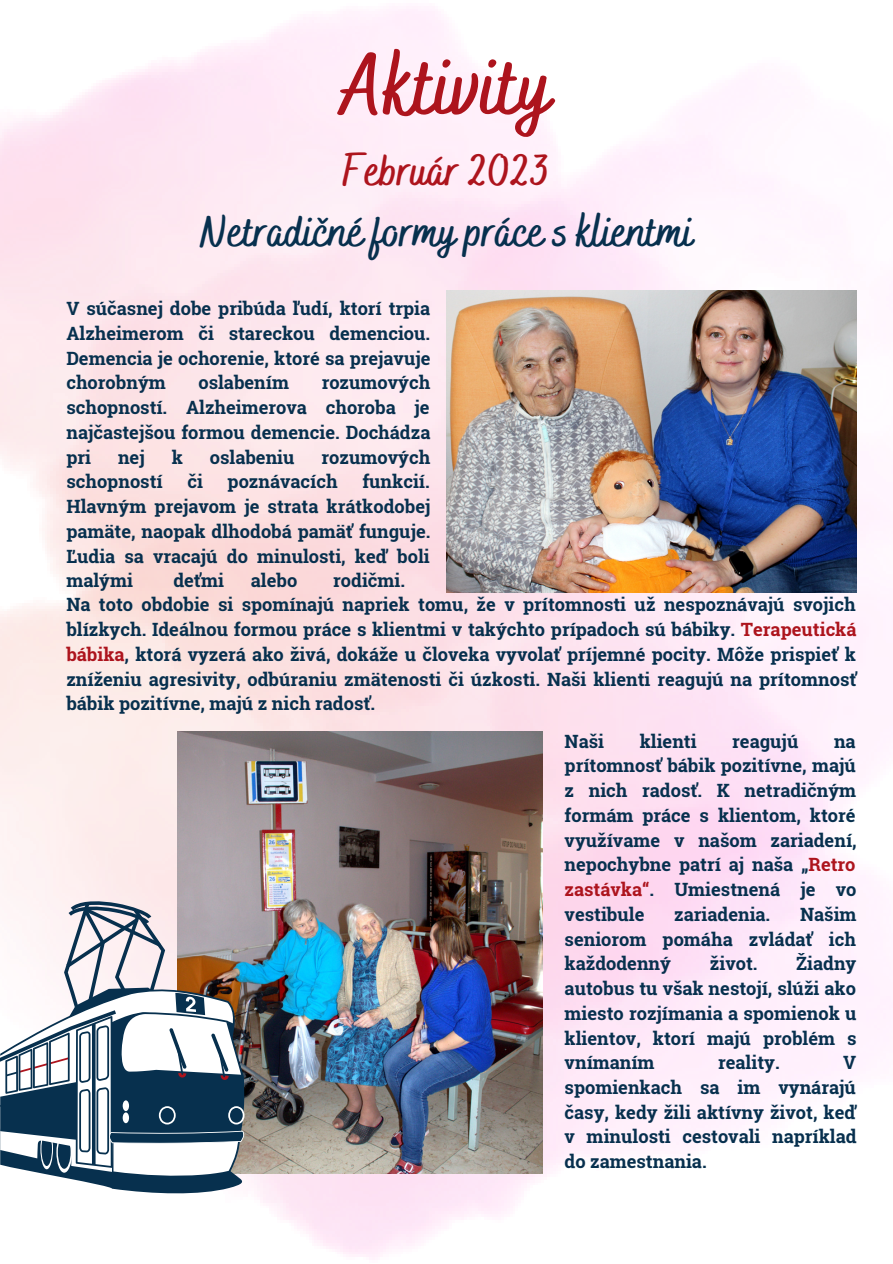
<style>
.page{position:relative;width:893px;height:1264px;background:#fff}
.page>*{position:absolute;margin:0;border:0;box-sizing:border-box;transform-origin:0 0}
.t1{font:700 85.95px "Bakerie Smooth";color:#ad141d}
.t2{font:700 44.85px "Bakerie Smooth";color:#07304e}
.t3{font:700 44.85px "Bakerie Smooth";color:#ad141d}
.t4{font:700 18.3px/24.8px "Roboto Slab";color:#07304e;text-align:justify}
.s1{color:#ad141d}
</style>
<div class="page">
<img style="left:0;top:6px;width:892px;height:1254px">
<img style="left:178px;top:731px;width:364px;height:442px">
<img style="left:446px;top:290px;width:410px;height:303px">
<svg style="left:0;top:900px;width:257px;height:295px"></svg>
<h1 class="t1" style="left:341px;top:35px;width:212px">Aktivity</h1>
<h2 class="t3" style="left:342px;top:144px;width:209px">Február 2023</h2>
<h2 class="t2" style="left:199px;top:205px;width:495px">Netradičné formy práce s klientmi</h2>
<p class="t4" style="left:66px;top:296px;width:365px">V súčasnej dobe pribúda ľudí, ktorí trpia Alzheimerom či stareckou demenciou.<br>Demencia je ochorenie, ktoré sa prejavuje chorobným</p>
<p class="t4" style="left:66px;top:370px;width:365px;text-indent:255px">rozumových schopností. Alzheimerova choroba je najčastejšou formou demencie. Dochádza pri</p>
<p class="t4" style="left:198px;top:370px;width:92px">oslabením</p>
<p class="t4" style="left:118px;top:444px;width:28px">nej</p>
<p class="t4" style="left:172px;top:444px;width:13px">k</p>
<p class="t4" style="left:210px;top:444px;width:86px">oslabeniu</p>
<p class="t4" style="left:321px;top:444px;width:110px">rozumových</p>
<p class="t4" style="left:66px;top:469px;width:98px">schopností</p>
<p class="t4" style="left:187px;top:469px;width:17px">či</p>
<p class="t4" style="left:227px;top:469px;width:111px">poznávacích</p>
<p class="t4" style="left:66px;top:469px;width:365px;text-indent:296px">funkcií.<br>Hlavným prejavom je strata krátkodobej pamäte, naopak dlhodobá pamäť funguje.<br>Ľudia sa vracajú do minulosti, keď boli malými</p>
<p class="t4" style="left:173px;top:568px;width:52px">deťmi</p>
<p class="t4" style="left:251px;top:568px;width:48px">alebo</p>
<p class="t4" style="left:333px;top:568px;width:73px">rodičmi.</p>
<p class="t4" style="left:66px;top:592px;width:791px">Na toto obdobie si spomínajú napriek tomu, že v prítomnosti už nespoznávajú svojich blízkych. Ideálnou formou práce s klientmi v takýchto prípadoch sú bábiky. <span class="s1">Terapeutická bábika</span>, ktorá vyzerá ako živá, dokáže u človeka vyvolať príjemné pocity. Môže prispieť k zníženiu agresivity, odbúraniu zmätenosti či úzkosti. Naši klienti reagujú na prítomnosť bábik pozitívne, majú z nich radosť.</p>
<p class="t4" style="left:564px;top:728px;width:41px">Naši</p>
<p class="t4" style="left:639px;top:728px;width:58px">klienti</p>
<p class="t4" style="left:732px;top:728px;width:68px">reagujú</p>
<p class="t4" style="left:564px;top:728px;width:293px;text-indent:269px">na prítomnosť bábik pozitívne, majú z nich radosť. K netradičným formám práce s klientom, ktoré využívame v našom zariadení, nepochybne patrí aj naša „<span class="s1">Retro zastávka“</span>. Umiestnená je vo vestibule</p>
<p class="t4" style="left:564px;top:901px;width:293px;text-indent:235px">Našim seniorom pomáha zvládať ich každodenný</p>
<p class="t4" style="left:674px;top:901px;width:97px">zariadenia.</p>
<p class="t4" style="left:564px;top:950px;width:293px;text-indent:232px">Žiadny autobus tu však nestojí, slúži ako miesto rozjímania a spomienok u klientov, ktorí majú problém s vnímaním</p>
<p class="t4" style="left:709px;top:950px;width:49px">život.</p>
<p class="t4" style="left:718px;top:1049px;width:63px">reality.</p>
<p class="t4" style="left:564px;top:1049px;width:293px;text-indent:278px">V spomienkach sa im vynárajú časy, kedy žili aktívny život, keď v minulosti cestovali napríklad do zamestnania.</p>
</div>
